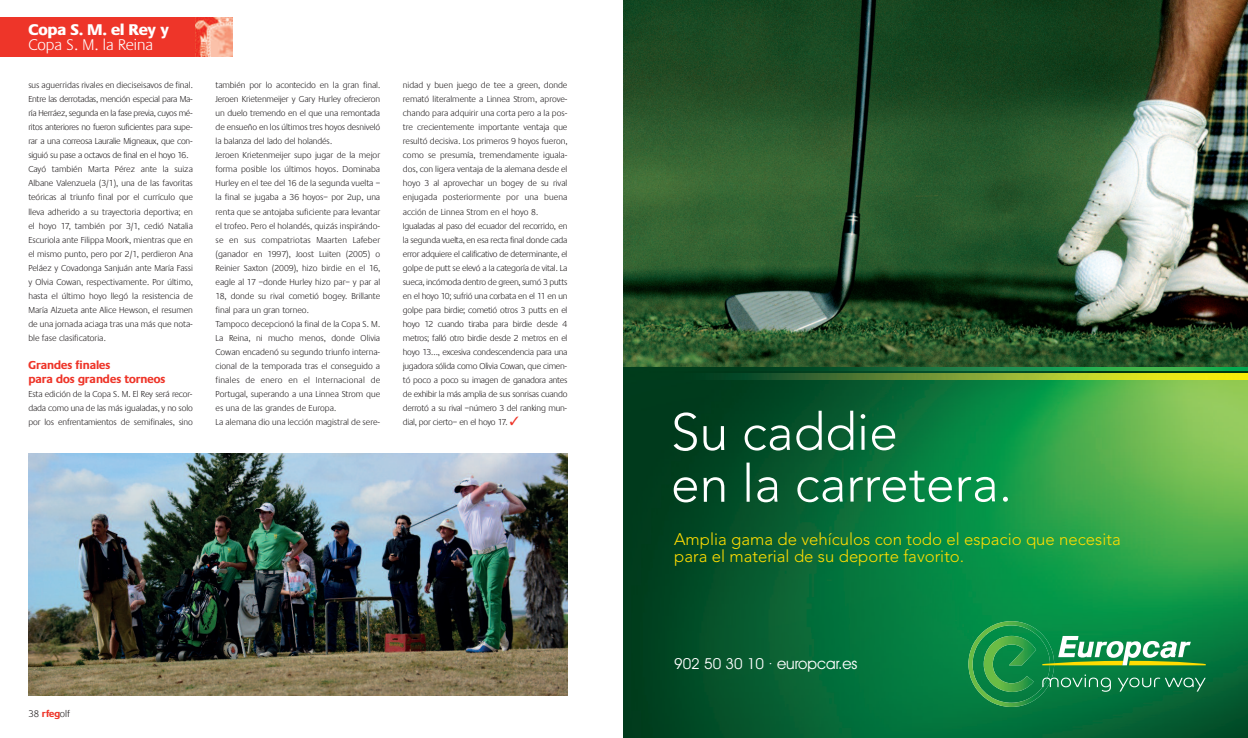
<style>
.page{position:relative;width:1248px;height:738px;background:#fff}
.page>*{position:absolute;margin:0;border:0;box-sizing:border-box;transform-origin:0 0}
.t1{font:300 51.7px/51.6px "Avenir LT Std";color:#fff}
.t2{font:300 16.8px/16.9px "Avenir LT Std";color:#ffdd01}
.t3{font:300 16.1px "Praxis";color:#fff}
.t4{font:800 16.1px "Praxis";color:#fff}
.t5{font:15.2px "Avant Garde IT Cby BT";color:#fff}
.t6{font:700 12px/14px "Praxis";color:#ee3529}
.t7{font:300 10px "Praxis";color:#231f20}
.t8{font:300 9px/14px "Praxis";color:#231f20}
.t9{font:300 9px/14px "Praxis";letter-spacing:-.02em;color:#231f20}
.s1{color:#ee3529}
.s2{font-weight:700;color:#ee3529}
</style>
<div class="page">
<div style="left:0;top:17px;width:232px;height:40px;background:#ee3529"></div>
<img style="left:195px;top:17px;width:37px;height:40px">
<img style="left:28px;top:453px;width:539px;height:241px">
<img style="left:624px;top:0;width:623px;height:737px">
<img style="left:968px;top:620px;width:86px;height:86px">
<svg style="left:1042px;top:674px;width:68px;height:17px"></svg>
<svg style="left:1117px;top:677px;width:88px;height:14px"></svg>
<svg style="left:1042px;top:635px;width:163px;height:29px"></svg>
<h3 class="t4" style="left:28px;top:20px;width:142px">Copa S. M. el Rey y</h3>
<h3 class="t3" style="left:28px;top:35px;width:126px">Copa S. M. la Reina</h3>
<p class="t8" style="left:28px;top:78px;width:166px">sus aguerridas rivales en dieciseisavos de final.<br>Entre las derrotadas, mención especial para Ma&shy;ría Herráez, segunda en la fase previa, cuyos mé&shy;ritos anteriores no fueron suficientes para supe&shy;rar a una correosa Lauralie Migneaux, que con&shy;siguió su pase a octavos de final en el hoyo 16.<br>Cayó también Marta Pérez ante la suiza Albane Valenzuela (3/1), una de las favoritas teóricas al triunfo final por el currículo que lleva adherido a su trayectoria deportiva; en el hoyo 17, también por 3/1, cedió Natalia Escuriola ante Filippa Moork, mientras que en el mismo punto, pero por 2/1, perdieron Ana Peláez y Covadonga Sanjuán ante María Fassi y Olvia Cowan, respectivamente. Por último, hasta el último hoyo llegó la resistencia de María Alzueta ante Alice Hewson, el resumen de una jornada aciaga tras una más que nota&shy;ble fase clasificatoria.</p>
<h3 class="t6" style="left:28px;top:357px;width:138px">Grandes finales<br>para dos grandes torneos</h3>
<p class="t8" style="left:28px;top:386px;width:166px;text-align:justify">Esta edición de la Copa S. M. El Rey será recor&shy;dada como una de las más igualadas, y no solo por los enfrentamientos de semifinales, sino</p>
<p class="t8" style="left:215px;top:78px;width:166px">también por lo acontecido en la gran final.<br>Jeroen Krietenmeijer y Gary Hurley ofrecieron un duelo tremendo en el que una remontada de ensueño en los últimos tres hoyos desniveló la balanza del lado del holandés.<br>Jeroen Krietenmeijer supo jugar de la mejor forma posible los últimos hoyos. Dominaba Hurley en el tee del 16 de la segunda vuelta – la final se jugaba a 36 hoyos– por 2up, una renta que se antojaba suficiente para levantar el trofeo. Pero el holandés, quizás inspirándo&shy;se en sus compatriotas Maarten Lafeber (ganador en 1997), Joost Luiten (2005) o Reinier Saxton (2009), hizo birdie en el 16, eagle al 17 –donde Hurley hizo par– y par al 18, donde su rival cometió bogey. Brillante final para un gran torneo.<br>Tampoco decepcionó la final de la Copa S. M.<br>La Reina, ni mucho menos, donde Olivia Cowan encadenó su segundo triunfo interna&shy;cional de la temporada tras el conseguido a finales de enero en el Internacional de Portugal, superando a una Linnea Strom que es una de las grandes de Europa.<br>La alemana dio una lección magistral de sere-</p>
<p class="t9" style="left:403px;top:78px;width:166px">nidad y buen juego de tee a green, donde remató literalmente a Linnea Strom, aprove&shy;chando para adquirir una corta pero a la pos&shy;tre crecientemente importante ventaja que resultó decisiva. Los primeros 9 hoyos fueron, como se presumía, tremendamente iguala&shy;dos, con ligera ventaja de la alemana desde el hoyo 3 al aprovechar un bogey de su rival enjugada posteriormente por una buena acción de Linnea Strom en el hoyo 8.<br>Igualadas al paso del ecuador del recorrido, en la segunda vuelta, en esa recta final donde cada error adquiere el calificativo de determinante, el golpe de putt se elevó a la categoría de vital. La sueca, incómoda dentro de green, sumó 3 putts en el hoyo 10; sufrió una corbata en el 11 en un golpe para birdie; cometió otros 3 putts en el hoyo 12 cuando tiraba para birdie desde 4 metros; falló otro birdie desde 2 metros en el hoyo 13…, excesiva condescendencia para una jugadora sólida como Olivia Cowan, que cimen&shy;tó poco a poco su imagen de ganadora antes de exhibir la más amplia de sus sonrisas cuando derrotó a su rival –número 3 del ranking mun&shy;dial, por cierto– en el hoyo 17. <span class="s1">✓</span></p>
<p class="t7" style="left:28px;top:707px;width:43px">38 <span class="s2">rfeg</span>olf</p>
<h1 class="t1" style="left:670px;top:410px;width:343px">Su caddie<br>en la carretera.</h1>
<h2 class="t2" style="left:674px;top:531px;width:448px">Amplia gama de vehículos con todo el espacio que necesita para el material de su deporte favorito.</h2>
<h3 class="t5" style="left:674px;top:657px;width:185px">902 50 30 10 · europcar.es</h3>
</div>
